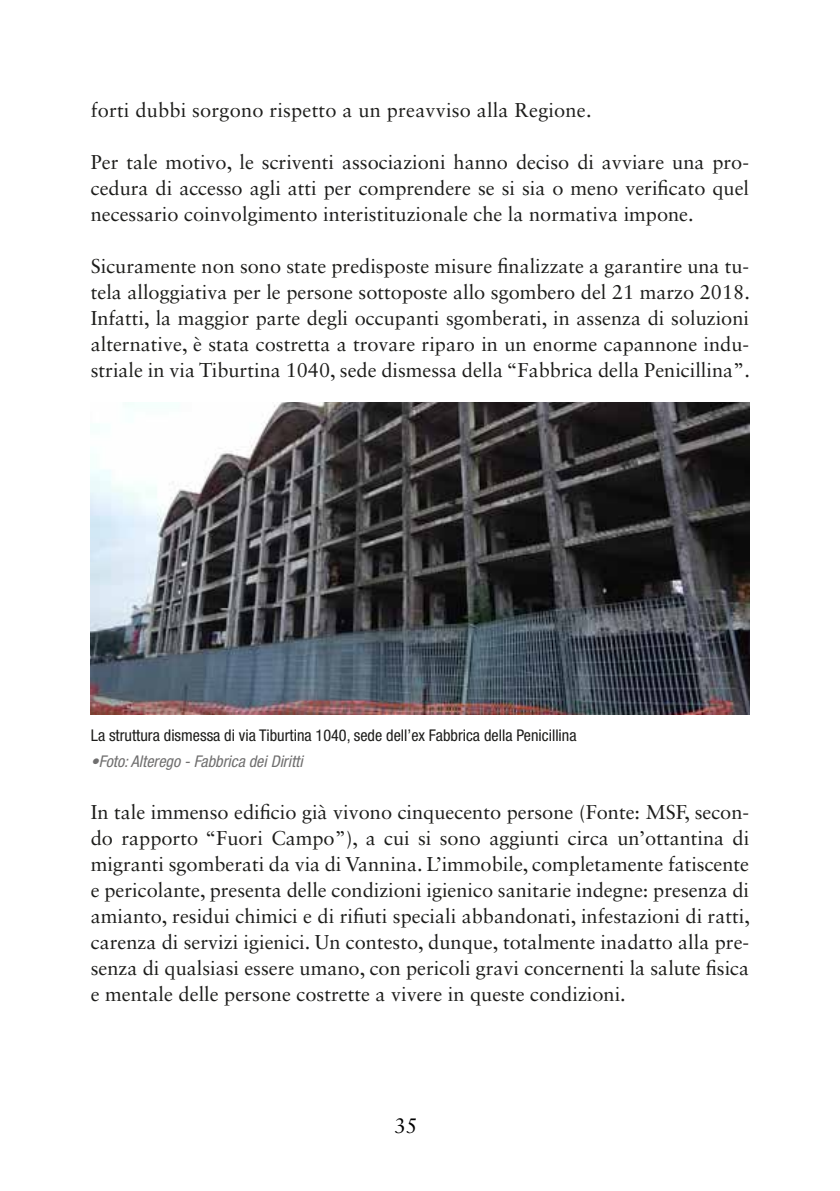
<style>
.page{position:relative;width:840px;height:1191px;background:#fff}
.page>*{position:absolute;margin:0;border:0;box-sizing:border-box;transform-origin:0 0}
.t1{font:21px "Sabon LT Std";color:#000}
.t2{font:20px/26px "Sabon LT Std";color:#1d1d1b;text-align:justify}
.t3{font:condensed 16.2px "Helvetica Neue LT Std";color:#1d1d1b}
.t4{font:italic condensed 16.2px "Helvetica Neue LT Std";color:#706f6f}
</style>
<div class="page">
<img style="left:91px;top:403px;width:657px;height:311px">
<p class="t2" style="left:91px;top:97px;width:502px">forti dubbi sorgono rispetto a un preavviso alla Regione.</p>
<p class="t2" style="left:91px;top:149px;width:659px">Per tale motivo, le scriventi associazioni hanno deciso di avviare una pro&shy;cedura di accesso agli atti per comprendere se si sia o meno verificato quel necessario coinvolgimento interistituzionale che la normativa impone.</p>
<p class="t2" style="left:91px;top:253px;width:660px">Sicuramente non sono state predisposte misure finalizzate a garantire una tu&shy;tela alloggiativa per le persone sottoposte allo sgombero del 21 marzo 2018.<br>Infatti, la maggior parte degli occupanti sgomberati, in assenza di soluzioni alternative, è stata costretta a trovare riparo in un enorme capannone indu&shy;striale in via Tiburtina 1040, sede dismessa della “Fabbrica della Penicillina”.</p>
<p class="t3" style="left:91px;top:726px;width:487px">La struttura dismessa di via Tiburtina 1040, sede dell’ex Fabbrica della Penicillina</p>
<p class="t4" style="left:91px;top:752px;width:213px">•Foto: Alterego - Fabbrica dei Diritti</p>
<p class="t2" style="left:91px;top:799px;width:660px">In tale immenso edificio già vivono cinquecento persone (Fonte: MSF, secon&shy;do rapporto “Fuori Campo”), a cui si sono aggiunti circa un’ottantina di migranti sgomberati da via di Vannina. L’immobile, completamente fatiscente e pericolante, presenta delle condizioni igienico sanitarie indegne: presenza di amianto, residui chimici e di rifiuti speciali abbandonati, infestazioni di ratti, carenza di servizi igienici. Un contesto, dunque, totalmente inadatto alla pre&shy;senza di qualsiasi essere umano, con pericoli gravi concernenti la salute fisica e mentale delle persone costrette a vivere in queste condizioni.</p>
<p class="t1" style="left:394px;top:1113px;width:25px">35</p>
</div>
